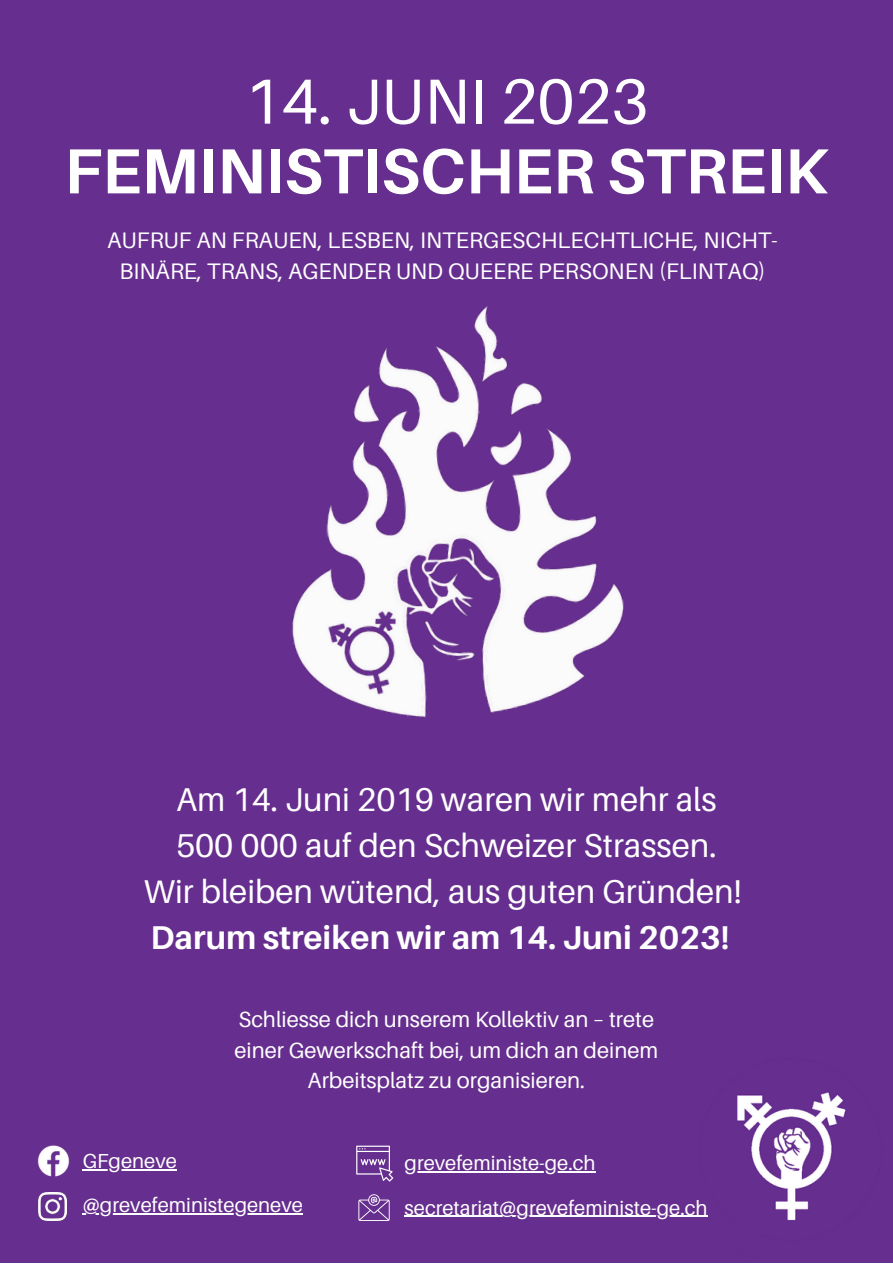
<style>
.page{position:relative;width:893px;height:1264px;background:#fff}
.page>*{position:absolute;margin:0;border:0;box-sizing:border-box;transform-origin:0 0}
.t1{font:700 63.75px "Aileron";color:#fff}
.t2{font:63.75px "Aileron";color:#fff}
.t3{font:33px "Aileron";color:#fff}
.t4{font:700 33px "Aileron";color:#fff}
.t5{font:22.5px/31.5px "Aileron";color:#fff;text-align:center}
.t6{font:22.05px/30.3px "Aileron";color:#fff;text-align:center}
.t7{font:20.25px "Aileron";color:#fff}
</style>
<div class="page">
<div style="left:0;top:0;width:892px;height:1262px;background:#662e8e"></div>
<img style="left:292px;top:306px;width:332px;height:412px">
<img style="left:677px;top:1060px;width:203px;height:180px">
<img style="left:37px;top:1145px;width:33px;height:32px">
<img style="left:39px;top:1192px;width:28px;height:28px">
<svg style="left:356px;top:1145px;width:37px;height:36px"></svg>
<svg style="left:358px;top:1194px;width:31px;height:26px"></svg>
<hr style="left:83px;top:1168px;width:94px;height:2px;background:#fff">
<hr style="left:83px;top:1213px;width:220px;height:1px;background:#fff">
<hr style="left:404px;top:1171px;width:191px;height:1px;background:#fff">
<hr style="left:404px;top:1215px;width:303px;height:1px;background:#fff">
<p class="t2" style="left:244px;top:62px;width:405px">14. JUNI 2023</p>
<p class="t1" style="left:64px;top:131px;width:765px">FEMINISTISCHER STREIK</p>
<p class="t5" style="left:107px;top:223px;width:672px">AUFRUF AN FRAUEN, LESBEN, INTERGESCHLECHTLICHE, NICHT-<br>BINÄRE, TRANS, AGENDER UND QUEERE PERSONEN (FLINTAQ)</p>
<p class="t3" style="left:176px;top:778px;width:541px">Am 14. Juni 2019 waren wir mehr als</p>
<p class="t3" style="left:176px;top:824px;width:542px">500 000 auf den Schweizer Strassen.</p>
<p class="t3" style="left:144px;top:871px;width:599px">Wir bleiben wütend, aus guten Gründen!</p>
<p class="t4" style="left:150px;top:917px;width:580px">Darum streiken wir am 14. Juni 2023!</p>
<p class="t6" style="left:234px;top:1004px;width:425px">Schliesse dich unserem Kollektiv an – trete einer Gewerkschaft bei, um dich an deinem<br>Arbeitsplatz zu organisieren.</p>
<p class="t7" style="left:83px;top:1148px;width:96px">GFgeneve</p>
<p class="t7" style="left:83px;top:1192px;width:222px">@grevefeministegeneve</p>
<p class="t7" style="left:404px;top:1150px;width:192px">grevefeministe-ge.ch</p>
<p class="t7" style="left:404px;top:1194px;width:304px">secretariat@grevefeministe-ge.ch</p>
</div>
